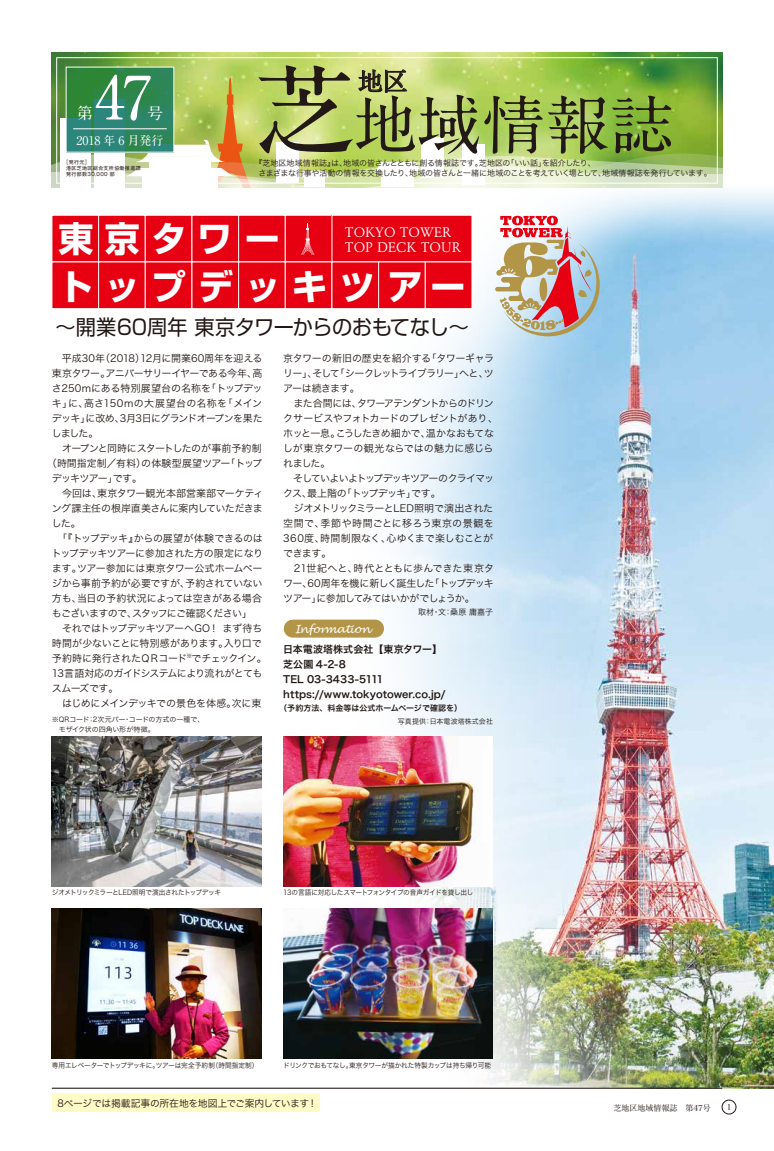
<style>
.page{position:relative;width:774px;height:1151px;background:#fff}
.page>*{position:absolute;margin:0;border:0;box-sizing:border-box;transform-origin:0 0}
.t1{font:700 64px "A1 Mincho Std";color:#221815}
.t2{font:700 60px "A1 Mincho Std";color:#fff}
.t3{font:700 35px/48px "Shin Go Pr 6";letter-spacing:.335em;color:#fff}
.t4{font:700 25px "A1 Mincho Std";color:#221815}
.t5{font:20.8px "Shin Go Pr 6";letter-spacing:-.015em;color:#221815}
.t6{font:700 16px "A1 Mincho Std";color:#fff}
.t7{font:13.9px/15.3px "Ro Garamond";color:#fff}
.t8{font:700 12px "A1 Mincho Std";color:#fff}
.t9{font:italic 11px "Lucida Handwriting";letter-spacing:-.005em;color:#fff}
.t10{font:10px/15px "Hira Kaku Std W3";letter-spacing:-.04em;color:#221815}
.t11{font:10px "Hira Kaku Std W3";letter-spacing:-.005em;color:#221815}
.t12{font:10px/15px "Hiragino Sans Pr 6 N W6";letter-spacing:.005em;color:#221815}
.t13{font:10px "Hira Kaku Std W3";letter-spacing:-.085em;color:#221815}
.t14{font:10px "Hira Kaku Std W3";letter-spacing:-.015em;color:#221815}
.t15{font:10px "Hira Kaku Std W3";letter-spacing:-.06em;color:#221815}
.t16{font:10px "Hira Kaku Std W3";letter-spacing:-.065em;color:#221815}
.t17{font:10px "Hira Kaku Std W3";letter-spacing:.03em;color:#221815}
.t18{font:10px "Hira Kaku Std W3";letter-spacing:-.02em;color:#221815}
.t19{font:9.8px "Hiragino Sans Pr 6 N W3";letter-spacing:-.03em;color:#221815}
.t20{font:8px/10px "Hiragino Sans Pr 6 N W3";letter-spacing:-.03em;color:#221815}
.t21{font:8px "Hiragino Sans Pr 6 N W6";color:#221815}
.t22{font:8px "Hiragino Serif Pr 6 N W3";color:#221815}
.t23{font:8px "Hira Kaku Std W3";color:#221815}
.t24{font:7px "Hira Kaku Std W3";letter-spacing:-.03em;color:#221815;scale:.95 1}
.t25{font:7px/10px "Hira Kaku Std W3";letter-spacing:-.03em;color:#221815}
.t26{font:7px "Hira Kaku Std W3";letter-spacing:-.055em;color:#221815;scale:.95 1}
.t27{font:7px "Hira Kaku Std W3";letter-spacing:-.05em;color:#221815;scale:.95 1}
.t28{font:7px "Hira Kaku Std W3";letter-spacing:.015em;color:#221815}
.t29{font:5px/6px "Gothic MB101 Pr 6 N";letter-spacing:.075em;color:#221815}
.s1{font-size:100px}
</style>
<div class="page">
<img style="left:339px;top:178px;width:435px;height:910px">
<img style="left:52px;top:909px;width:209px;height:150px">
<img style="left:283px;top:909px;width:210px;height:150px">
<img style="left:52px;top:736px;width:209px;height:150px">
<img style="left:283px;top:736px;width:210px;height:150px">
<svg style="left:52px;top:52px;width:670px;height:136px;background:#bad17d"></svg>
<svg style="left:68px;top:69px;width:104px;height:82px;background:#2d865a"></svg>
<hr style="left:73px;top:128px;width:94px;height:1px;background:#fff">
<div style="left:52px;top:1093px;width:268px;height:19px;background:#fffbc7"></div>
<svg style="left:495px;top:216px;width:105px;height:120px;background:#caaaa3"></svg>
<div style="left:52px;top:215px;width:47px;height:47px;background:#e60012"></div>
<div style="left:51px;top:215px;width:48px;height:47px;border:1px solid #fff"></div>
<div style="left:99px;top:215px;width:46px;height:47px;background:#e60012"></div>
<div style="left:98px;top:215px;width:48px;height:47px;border:1px solid #fff"></div>
<div style="left:145px;top:215px;width:47px;height:47px;background:#e60012"></div>
<div style="left:145px;top:215px;width:47px;height:47px;border:1px solid #fff"></div>
<div style="left:192px;top:215px;width:47px;height:47px;background:#e60012"></div>
<div style="left:191px;top:215px;width:48px;height:47px;border:1px solid #fff"></div>
<div style="left:239px;top:215px;width:46px;height:47px;background:#e60012"></div>
<div style="left:238px;top:215px;width:48px;height:47px;border:1px solid #fff"></div>
<div style="left:285px;top:215px;width:47px;height:47px;background:#e60012"></div>
<div style="left:285px;top:215px;width:47px;height:47px;border:1px solid #fff"></div>
<div style="left:332px;top:215px;width:140px;height:47px;background:#e60012"></div>
<div style="left:331px;top:215px;width:141px;height:47px;border:1px solid #fff"></div>
<div style="left:52px;top:262px;width:47px;height:47px;background:#e60012"></div>
<div style="left:51px;top:261px;width:48px;height:48px;border:1px solid #fff"></div>
<div style="left:99px;top:262px;width:46px;height:47px;background:#e60012"></div>
<div style="left:98px;top:261px;width:48px;height:48px;border:1px solid #fff"></div>
<div style="left:145px;top:262px;width:47px;height:47px;background:#e60012"></div>
<div style="left:145px;top:261px;width:47px;height:48px;border:1px solid #fff"></div>
<div style="left:192px;top:262px;width:47px;height:47px;background:#e60012"></div>
<div style="left:191px;top:261px;width:48px;height:48px;border:1px solid #fff"></div>
<div style="left:239px;top:262px;width:46px;height:47px;background:#e60012"></div>
<div style="left:238px;top:261px;width:48px;height:48px;border:1px solid #fff"></div>
<div style="left:285px;top:262px;width:47px;height:47px;background:#e60012"></div>
<div style="left:285px;top:261px;width:47px;height:48px;border:1px solid #fff"></div>
<div style="left:332px;top:262px;width:47px;height:47px;background:#e60012"></div>
<div style="left:331px;top:261px;width:48px;height:48px;border:1px solid #fff"></div>
<div style="left:379px;top:262px;width:46px;height:47px;background:#e60012"></div>
<div style="left:378px;top:261px;width:48px;height:48px;border:1px solid #fff"></div>
<div style="left:425px;top:262px;width:47px;height:47px;background:#e60012"></div>
<div style="left:425px;top:261px;width:47px;height:48px;border:1px solid #fff"></div>
<svg style="left:301px;top:223px;width:13px;height:31px"></svg>
<div style="left:293px;top:620px;width:82px;height:18px;background:#b39547"></div>
<hr style="left:52px;top:1088px;width:670px;height:1px;background:#221815">
<div style="left:722px;top:1100px;width:14px;height:14px;border:1px solid #221815;border-radius:50%"></div>
<h2 class="t2" style="left:95px;top:48px;width:59px">47</h2>
<h3 class="t6" style="left:77px;top:100px;width:17px">第</h3>
<h3 class="t6" style="left:147px;top:100px;width:17px">号</h3>
<p class="t8" style="left:76px;top:131px;width:88px">2018 年 6 月発行</p>
<p class="t29" style="left:66px;top:158px;width:76px;text-indent:-2px">［発行元］<br>港区芝地区総合支所協働推進課発行部数30,000 部</p>
<h1 class="t1" style="left:255px;top:73px;width:420px"><span class="s1">芝</span>地域情報誌</h1>
<h3 class="t4" style="left:358px;top:61px;width:51px">地区</h3>
<p class="t20" style="left:258px;top:158px;width:455px;text-indent:-4px">『芝地区地域情報誌』は、地域の皆さんとともに創る情報誌です。芝地区の「いい話」を紹介したり、<br>さまざまな行事や活動の情報を交換したり、地域の皆さんと一緒に地域のことを考えていく場として、地域情報誌を発行しています。</p>
<h3 class="t3" style="left:58px;top:214px;width:409px">東京タワー<br>トップデッキツアー</h3>
<h3 class="t7" style="left:345px;top:225px;width:118px">TOKYO TOWER<br>TOP DECK TOUR</h3>
<h3 class="t5" style="left:56px;top:310px;width:415px">～開業60周年 東京タワーからのおもてなし～</h3>
<p class="t14" style="left:52px;top:350px;width:212px">　平成30年（2018）12月に開業60周年を迎える</p>
<p class="t16" style="left:52px;top:365px;width:212px">東京タワー。アニバーサリーイヤーである今年、高</p>
<p class="t11" style="left:52px;top:380px;width:212px">さ250mにある特別展望台の名称を「トップデッ</p>
<p class="t17" style="left:52px;top:395px;width:212px">キ」に、高さ150mの大展望台の名称を「メイン</p>
<p class="t15" style="left:52px;top:410px;width:212px">デッキ」に改め、3月3日にグランドオープンを果た</p>
<p class="t10" style="left:52px;top:425px;width:48px">しました。</p>
<p class="t10" style="left:52px;top:440px;width:211px">　オープンと同時にスタートしたのが事前予約制</p>
<p class="t11" style="left:47px;top:455px;width:217px">（時間指定制／有料）の体験型展望ツアー「トップ</p>
<p class="t13" style="left:52px;top:470px;width:92px">デッキツアー」です。</p>
<p class="t11" style="left:52px;top:485px;width:213px">　今回は、東京タワー観光本部営業部マーケティ</p>
<p class="t10" style="left:52px;top:500px;width:212px">ング課主任の根岸直美さんに案内していただきま</p>
<p class="t10" style="left:52px;top:515px;width:30px">した。</p>
<p class="t10" style="left:52px;top:530px;width:213px">　「『トップデッキ』からの展望が体験できるのは</p>
<p class="t10" style="left:52px;top:545px;width:213px">トップデッキツアーに参加された方の限定になり</p>
<p class="t10" style="left:52px;top:560px;width:212px">ます。ツアー参加には東京タワー公式ホームペー</p>
<p class="t10" style="left:52px;top:575px;width:212px">ジから事前予約が必要ですが、予約されていない</p>
<p class="t18" style="left:52px;top:590px;width:212px">方も、当日の予約状況によっては空きがある場合</p>
<p class="t13" style="left:52px;top:605px;width:202px">もございますので、スタッフにご確認ください」</p>
<p class="t10" style="left:52px;top:620px;width:212px">　それではトップデッキツアーへGO！ まず待ち</p>
<p class="t10" style="left:52px;top:635px;width:211px">時間が少ないことに特別感があります。入り口で</p>
<p class="t10" style="left:52px;top:650px;width:216px">予約時に発行されたＱＲコード<sup>※</sup>でチェックイン。</p>
<p class="t10" style="left:52px;top:665px;width:212px">13言語対応のガイドシステムにより流れがとても</p>
<p class="t10" style="left:52px;top:680px;width:68px">スムーズです。</p>
<p class="t10" style="left:52px;top:695px;width:211px">　はじめにメインデッキでの景色を体感。次に東</p>
<p class="t10" style="left:283px;top:350px;width:216px">京タワーの新旧の歴史を紹介する「タワーギャラリー」、そして「シークレットライブラリー」へと、ツアーは続きます。<br>　また合間には、タワーアテンダントからのドリンクサービスやフォトカードのプレゼントがあり、ホッと一息。こうしたきめ細かで、温かなおもてなしが東京タワーの観光ならではの魅力に感じられました。<br>　そしていよいよトップデッキツアーのクライマックス、最上階の「トップデッキ」です。<br>　ジオメトリックミラーとLED照明で演出された空間で、季節や時間ごとに移ろう東京の景観を<br>360度、時間制限なく、心ゆくまで楽しむことができます。<br>　21世紀へと、時代とともに歩んできた東京タワー、60周年を機に新しく誕生した「トップデッキツアー」に参加してみてはいかがでしょうか。</p>
<p class="t23" style="left:418px;top:606px;width:76px">取材・文：桑原 庸嘉子</p>
<p class="t9" style="left:295px;top:622px;width:77px">Information</p>
<p class="t12" style="left:283px;top:641px;width:164px">日本電波塔株式会社【東京タワー】芝公園 4-2-8<br>TEL 03-3433-5111 https://www.tokyotower.co.jp/</p>
<p class="t21" style="left:279px;top:701px;width:184px">（予約方法、料金等は公式ホームページで確認を）</p>
<p class="t25" style="left:52px;top:714px;width:154px">※QRコード：2次元バー・コードの方式の一種で、　モザイク状の四角い形が特徴。</p>
<p class="t28" style="left:398px;top:716px;width:97px">写真提供：日本電波塔株式会社</p>
<p class="t27" style="left:52px;top:887px;width:179px">ジオメトリックミラーとLED照明で演出されたトップデッキ</p>
<p class="t26" style="left:283px;top:887px;width:201px">13の言語に対応したスマートフォンタイプの音声ガイドを貸し出し</p>
<p class="t24" style="left:52px;top:1060px;width:219px">専用エレベーターでトップデッキに。ツアーは完全予約制（時間指定制）</p>
<p class="t24" style="left:283px;top:1060px;width:220px">ドリンクでおもてなし。東京タワーが描かれた特製カップは持ち帰り可能</p>
<p class="t19" style="left:58px;top:1095px;width:261px">8ページでは掲載記事の所在地を地図上でご案内しています！</p>
<p class="t22" style="left:613px;top:1101px;width:99px">芝地区地域情報誌　第47号</p>
<p class="t22" style="left:727px;top:1100px;width:6px">1</p>
</div>
